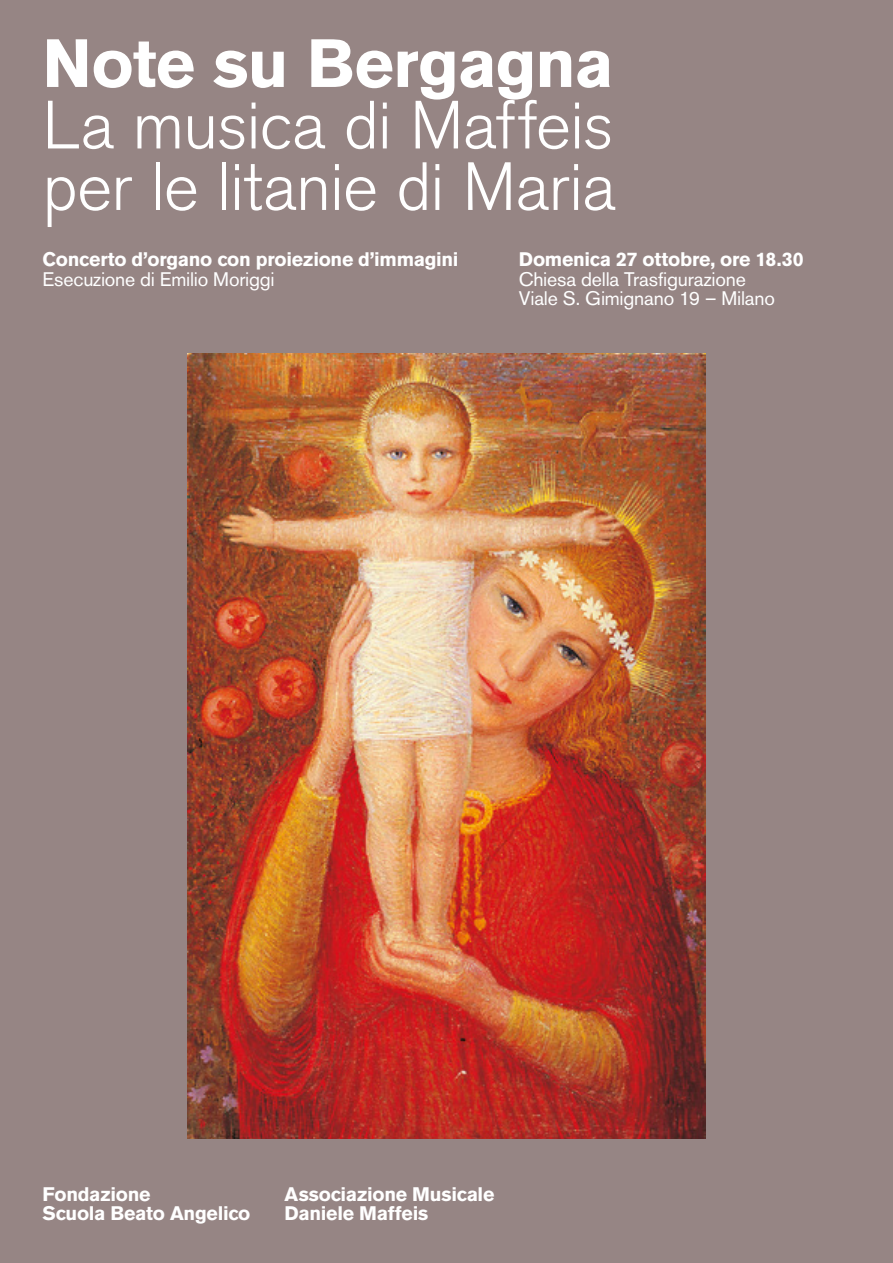
<style>
.page{position:relative;width:893px;height:1263px;background:#968584}
.page>*{position:absolute;margin:0;border:0;box-sizing:border-box;transform-origin:0 0}
.t1{font:300 67.5px/61.5px "Akzidenz Grotesk BE";letter-spacing:-.015em;color:#fff}
.t2{font:700 67.5px "Akzidenz Grotesk BE";letter-spacing:-.015em;color:#fff}
.t3{font:700 19.5px/19.5px "Akzidenz Grotesk BE";letter-spacing:-.015em;color:#fff}
.t4{font:19.5px/19.5px "Akzidenz Grotesk BE";letter-spacing:-.01em;color:#fff}
</style>
<div class="page">
<img style="left:187px;top:353px;width:518px;height:786px">
<h1 class="t2" style="left:43px;top:24px;width:573px">Note su Bergagna</h1>
<h1 class="t1" style="left:43px;top:96px;width:575px">La musica di Maffeis per le litanie di Maria</h1>
<p class="t3" style="left:43px;top:250px;width:417px">Concerto d’organo con proiezione d’immagini</p>
<p class="t4" style="left:43px;top:269px;width:234px">Esecuzione di Emilio Moriggi</p>
<p class="t3" style="left:519px;top:250px;width:286px">Domenica 27 ottobre, ore 18.30</p>
<p class="t4" style="left:519px;top:269px;width:258px">Chiesa della Trasfigurazione<br>Viale S. Gimignano 19 – Milano</p>
<p class="t3" style="left:43px;top:1184px;width:209px">Fondazione<br>Scuola Beato Angelico</p>
<p class="t3" style="left:285px;top:1184px;width:211px">Associazione Musicale<br>Daniele Maffeis</p>
</div>
